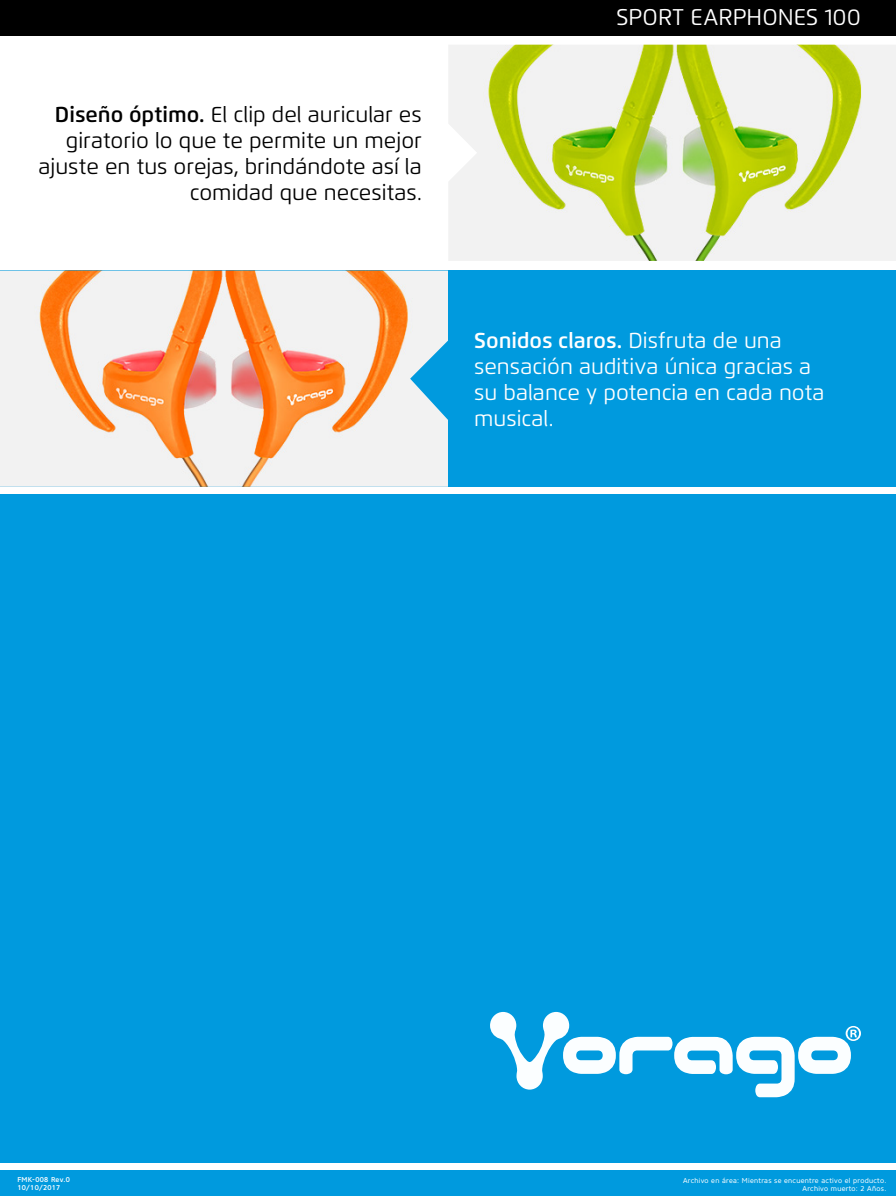
<style>
.page{position:relative;width:896px;height:1196px;background:#fff}
.page>*{position:absolute;margin:0;border:0;box-sizing:border-box;transform-origin:0 0}
.t1{font:22.75px "Flexo";color:#fff}
.t2{font:21.61px/25.9px "Flexo";color:#000;text-align:right}
.t3{font:21.61px/25.9px "Flexo";color:#fff}
.t4{font:7px/7.9px "Core Sans N45";letter-spacing:.04em;color:#fff;text-align:right}
.t5{font:500 7px/7.9px "Core Sans N55";letter-spacing:.04em;color:#fff}
.s1{font-weight:600}
</style>
<div class="page">
<div style="left:0;top:494px;width:896px;height:668px;background:#009ade"></div>
<svg style="left:490px;top:1011px;width:371px;height:86px"></svg>
<div style="left:0;top:270px;width:896px;height:216px;background:#009ade"></div>
<div style="left:0;top:1170px;width:896px;height:25px;background:#009ade"></div>
<div style="left:0;top:0;width:896px;height:35px;background:#000"></div>
<img style="left:0;top:270px;width:448px;height:216px">
<img style="left:449px;top:45px;width:447px;height:216px">
<p class="t2" style="left:38px;top:102px;width:385px"><span class="s1">Diseño óptimo.</span> El clip del auricular es giratorio lo que te permite un mejor ajuste en tus orejas, brindándote así la comidad que necesitas.</p>
<p class="t1" style="left:617px;top:3px;width:246px">SPORT EARPHONES 100</p>
<p class="t3" style="left:474px;top:328px;width:352px"><span class="s1">Sonidos claros.</span> Disfruta de una sensación auditiva única gracias a su balance y potencia en cada nota musical.</p>
<p class="t5" style="left:18px;top:1175px;width:54px">FMK-008 Rev.0<br>10/10/2017</p>
<p class="t4" style="left:683px;top:1176px;width:205px">Archivo en área: Mientras se encuentre activo el producto.<br>Archivo muerto: 2 Años.</p>
</div>
